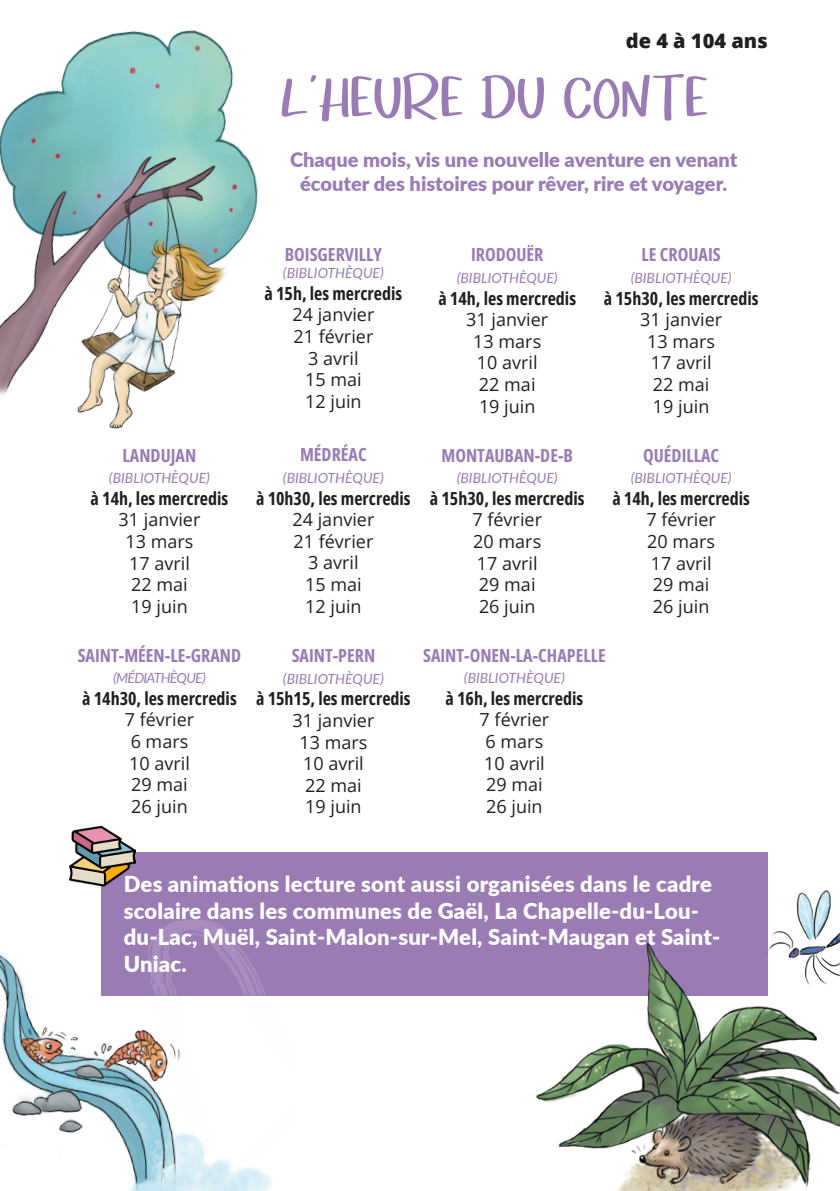
<style>
.page{position:relative;width:840px;height:1191px;background:#fff}
.page>*{position:absolute;margin:0;border:0;box-sizing:border-box;transform-origin:0 0}
.t1{font:60px "Gratise";color:#9a7bb4}
.t2{font:900 22px/26.4px "Lato";letter-spacing:.01em;color:#fff}
.t3{font:900 20px/24px "Lato";color:#9a7bb4;text-align:center}
.t4{font:800 20px "Open Sans";color:#231f20}
.t5{font:18px "Open Sans";color:#231f20}
.t6{font:18px "Open Sans";color:#9a7bb4}
.t7{font:italic 14px "Lato";color:#9a7bb4}
.t8{font:italic 14px "Lato";letter-spacing:-.05em;color:#9a7bb4}
</style>
<div class="page">
<div style="left:101px;top:852px;width:666px;height:143px;background:#9a7bb4"></div>
<img style="left:505px;top:852px;width:334px;height:339px">
<img style="left:0;top:30px;width:258px;height:399px">
<img style="left:70px;top:825px;width:65px;height:62px">
<img style="left:0;top:919px;width:295px;height:272px">
<p class="t4" style="left:625px;top:25px;width:143px">de 4 à 104 ans</p>
<p class="t1" style="left:280px;top:63px;width:429px">L'HEURE DU CONTE</p>
<p class="t3" style="left:290px;top:146px;width:448px">Chaque mois, vis une nouvelle aventure en venant écouter des histoires pour rêver, rire et voyager.</p>
<p class="t6" style="left:123px;top:443px;width:75px">LANDUJAN</p>
<p class="t7" style="left:109px;top:468px;width:102px">(BIBLIOTHÈQUE)</p>
<p class="t5" style="left:91px;top:486px;width:139px">à 14h, les mercredis</p>
<p class="t5" style="left:118px;top:507px;width:83px">31 janvier</p>
<p class="t5" style="left:125px;top:529px;width:69px">13 mars</p>
<p class="t5" style="left:129px;top:551px;width:62px">17 avril</p>
<p class="t5" style="left:131px;top:572px;width:58px">22 mai</p>
<p class="t5" style="left:131px;top:594px;width:58px">19 juin</p>
<p class="t6" style="left:78px;top:642px;width:165px">SAINT-MÉEN-LE-GRAND</p>
<p class="t8" style="left:113px;top:668px;width:94px">(MÉDIATHÈQUE)</p>
<p class="t5" style="left:82px;top:686px;width:156px">à 14h30, les mercredis</p>
<p class="t5" style="left:125px;top:707px;width:71px">7 février</p>
<p class="t5" style="left:131px;top:729px;width:59px">6 mars</p>
<p class="t5" style="left:129px;top:750px;width:62px">10 avril</p>
<p class="t5" style="left:131px;top:772px;width:58px">29 mai</p>
<p class="t5" style="left:131px;top:794px;width:58px">26 juin</p>
<p class="t6" style="left:284px;top:242px;width:99px">BOISGERVILLY</p>
<p class="t7" style="left:283px;top:263px;width:102px">(BIBLIOTHÈQUE)</p>
<p class="t5" style="left:264px;top:281px;width:139px">à 15h, les mercredis</p>
<p class="t5" style="left:292px;top:302px;width:83px">24 janvier</p>
<p class="t5" style="left:293px;top:324px;width:81px">21 février</p>
<p class="t5" style="left:308px;top:346px;width:52px">3 avril</p>
<p class="t5" style="left:305px;top:367px;width:58px">15 mai</p>
<p class="t5" style="left:305px;top:389px;width:58px">12 juin</p>
<p class="t6" style="left:300px;top:442px;width:68px">MÉDRÉAC</p>
<p class="t7" style="left:283px;top:468px;width:102px">(BIBLIOTHÈQUE)</p>
<p class="t5" style="left:256px;top:485px;width:156px">à 10h30, les mercredis</p>
<p class="t5" style="left:292px;top:507px;width:83px">24 janvier</p>
<p class="t5" style="left:293px;top:529px;width:81px">21 février</p>
<p class="t5" style="left:308px;top:550px;width:52px">3 avril</p>
<p class="t5" style="left:305px;top:572px;width:58px">15 mai</p>
<p class="t5" style="left:305px;top:593px;width:58px">12 juin</p>
<p class="t6" style="left:291px;top:643px;width:85px">SAINT-PERN</p>
<p class="t7" style="left:283px;top:668px;width:102px">(BIBLIOTHÈQUE)</p>
<p class="t5" style="left:256px;top:686px;width:156px">à 15h15, les mercredis</p>
<p class="t5" style="left:292px;top:708px;width:83px">31 janvier</p>
<p class="t5" style="left:299px;top:729px;width:69px">13 mars</p>
<p class="t5" style="left:303px;top:751px;width:62px">10 avril</p>
<p class="t5" style="left:305px;top:773px;width:58px">22 mai</p>
<p class="t5" style="left:305px;top:794px;width:58px">19 juin</p>
<p class="t6" style="left:470px;top:242px;width:74px">IRODOUËR</p>
<p class="t7" style="left:456px;top:268px;width:102px">(BIBLIOTHÈQUE)</p>
<p class="t5" style="left:438px;top:286px;width:139px">à 14h, les mercredis</p>
<p class="t5" style="left:466px;top:307px;width:83px">31 janvier</p>
<p class="t5" style="left:473px;top:329px;width:69px">13 mars</p>
<p class="t5" style="left:476px;top:350px;width:62px">10 avril</p>
<p class="t5" style="left:478px;top:372px;width:58px">22 mai</p>
<p class="t5" style="left:478px;top:394px;width:58px">19 juin</p>
<p class="t6" style="left:641px;top:242px;width:81px">LE CROUAIS</p>
<p class="t7" style="left:630px;top:268px;width:102px">(BIBLIOTHÈQUE)</p>
<p class="t5" style="left:603px;top:286px;width:156px">à 15h30, les mercredis</p>
<p class="t5" style="left:640px;top:307px;width:83px">31 janvier</p>
<p class="t5" style="left:647px;top:329px;width:69px">13 mars</p>
<p class="t5" style="left:650px;top:350px;width:62px">17 avril</p>
<p class="t5" style="left:652px;top:372px;width:58px">22 mai</p>
<p class="t5" style="left:652px;top:394px;width:58px">19 juin</p>
<p class="t6" style="left:642px;top:443px;width:78px">QUÉDILLAC</p>
<p class="t7" style="left:630px;top:468px;width:102px">(BIBLIOTHÈQUE)</p>
<p class="t5" style="left:612px;top:486px;width:139px">à 14h, les mercredis</p>
<p class="t5" style="left:646px;top:507px;width:71px">7 février</p>
<p class="t5" style="left:647px;top:529px;width:69px">20 mars</p>
<p class="t5" style="left:650px;top:551px;width:62px">17 avril</p>
<p class="t5" style="left:652px;top:572px;width:58px">29 mai</p>
<p class="t5" style="left:652px;top:594px;width:58px">26 juin</p>
<p class="t6" style="left:441px;top:443px;width:133px">MONTAUBAN-DE-B</p>
<p class="t7" style="left:456px;top:468px;width:102px">(BIBLIOTHÈQUE)</p>
<p class="t5" style="left:429px;top:486px;width:156px">à 15h30, les mercredis</p>
<p class="t5" style="left:472px;top:507px;width:71px">7 février</p>
<p class="t5" style="left:473px;top:529px;width:69px">20 mars</p>
<p class="t5" style="left:476px;top:551px;width:62px">17 avril</p>
<p class="t5" style="left:478px;top:572px;width:58px">29 mai</p>
<p class="t5" style="left:478px;top:594px;width:58px">26 juin</p>
<p class="t6" style="left:423px;top:642px;width:184px">SAINT-ONEN-LA-CHAPELLE</p>
<p class="t7" style="left:463px;top:668px;width:102px">(BIBLIOTHÈQUE)</p>
<p class="t5" style="left:445px;top:686px;width:139px">à 16h, les mercredis</p>
<p class="t5" style="left:479px;top:707px;width:71px">7 février</p>
<p class="t5" style="left:485px;top:729px;width:59px">6 mars</p>
<p class="t5" style="left:484px;top:750px;width:62px">10 avril</p>
<p class="t5" style="left:486px;top:772px;width:58px">29 mai</p>
<p class="t5" style="left:486px;top:794px;width:58px">26 juin</p>
<p class="t2" style="left:124px;top:870px;width:598px">Des animations lecture sont aussi organisées dans le cadre scolaire dans les communes de Gaël, La Chapelle-du-Lou&shy;du-Lac, Muël, Saint-Malon-sur-Mel, Saint-Maugan et Saint-Uniac.</p>
</div>
